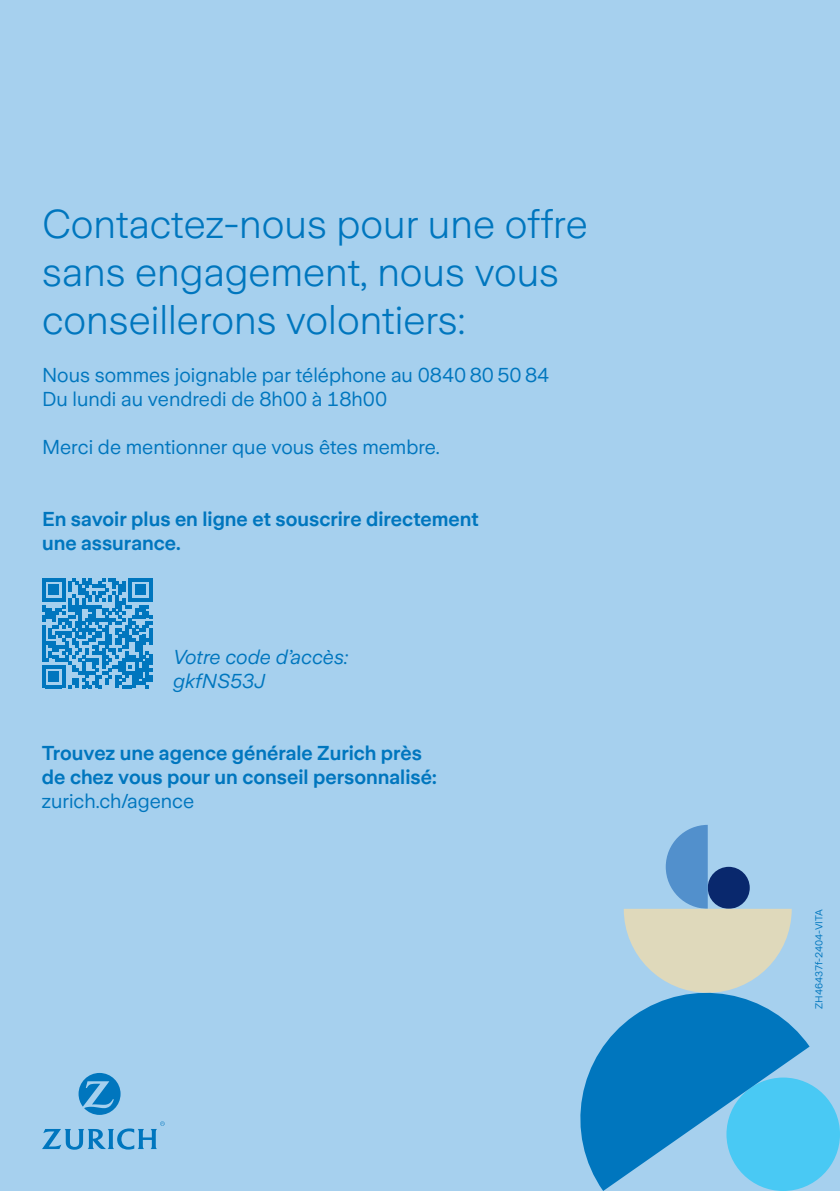
<style>
.page{position:relative;width:840px;height:1191px;background:#fff}
.page>*{position:absolute;margin:0;border:0;box-sizing:border-box;transform-origin:0 0}
.t1{font:300 40px/48px "Zurich Sans";color:#0076be}
.t2{font:600 20px/24px "Zurich Sans";color:#0076be}
.t3{font:20px/24px "Zurich Sans";color:#0076be}
.t4{font:italic 20px/24px "Zurich Sans";color:#0076be}
.t5{font:10px "Zurich Sans";color:#0076be}
</style>
<div class="page">
<div style="left:0;top:0;width:839px;height:1191px;background:#a6d0ee"></div>
<div style="left:726px;top:1077px;width:113px;height:114px;background:#49c9f4;border-radius:50%"></div>
<svg style="left:623px;top:825px;width:168px;height:150px"></svg>
<svg style="left:580px;top:975px;width:229px;height:216px"></svg>
<svg style="left:42px;top:578px;width:110px;height:110px"></svg>
<svg style="left:78px;top:1073px;width:42px;height:41px"></svg>
<svg style="left:42px;top:1121px;width:122px;height:28px"></svg>
<h1 class="t1" style="left:42px;top:201px;width:547px">Contactez-nous pour une offre sans engagement, nous vous conseillerons volontiers:</h1>
<p class="t3" style="left:42px;top:363px;width:508px">Nous sommes joignable par téléphone au 0840 80 50 84<br>Du lundi au vendredi de 8h00 à 18h00</p>
<p class="t3" style="left:42px;top:435px;width:399px">Merci de mentionner que vous êtes membre.</p>
<p class="t2" style="left:42px;top:508px;width:438px">En savoir plus en ligne et souscrire directement une assurance.</p>
<p class="t4" style="left:173px;top:645px;width:176px">Votre code d’accès: gkfNS53J</p>
<p class="t2" style="left:42px;top:742px;width:396px">Trouvez une agence générale Zurich près de chez vous pour un conseil personnalisé:</p>
<p class="t3" style="left:42px;top:789px;width:154px">zurich.ch/agence</p>
<p class="t5" style="left:813px;top:1008px;width:101px;rotate:-90deg">ZH46437f-2404-VITA</p>
</div>
